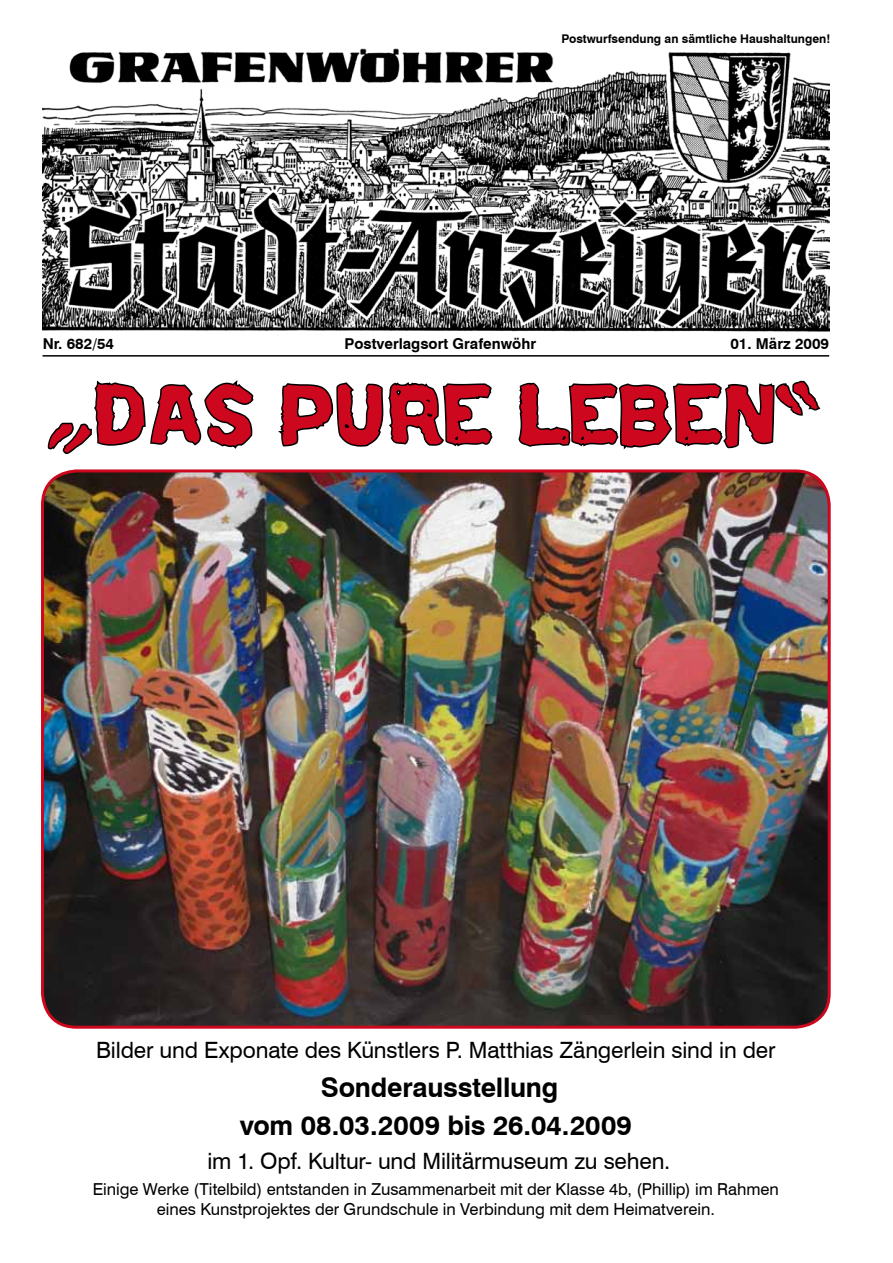
<style>
.page{position:relative;width:893px;height:1263px;background:#fff}
.page>*{position:absolute;margin:0;border:0;box-sizing:border-box;transform-origin:0 0}
.t1{font:75px "Repent";color:#cd071e}
.t2{font:700 27px/38.7px "Swiss 721 BT";letter-spacing:-.005em;color:#000;text-align:center}
.t3{font:22.5px "Swiss 721 BT";letter-spacing:-.005em;color:#000}
.t4{font:16.5px/19.8px "Swiss 721 BT";color:#000;text-align:center}
.t5{font:700 15px "Swiss 721 BT";color:#000}
.t6{font:700 12px "Swiss 721 BT";color:#000}
</style>
<div class="page">
<img style="left:43px;top:49px;width:786px;height:287px">
<svg style="left:46px;top:279px;width:210px;height:176px"></svg>
<svg style="left:278px;top:382px;width:215px;height:65px"></svg>
<svg style="left:518px;top:380px;width:303px;height:69px"></svg>
<img style="left:43px;top:473px;width:784px;height:554px">
<div style="left:41px;top:469px;width:790px;height:560px;border:3px solid #cd071e;border-radius:34px"></div>
<hr style="left:43px;top:355px;width:786px;height:2px;background:#000">
<p class="t6" style="left:561px;top:31px;width:270px">Postwurfsendung an sämtliche Haushaltungen!</p>
<p class="t5" style="left:43px;top:335px;width:73px">Nr. 682/54</p>
<p class="t5" style="left:345px;top:335px;width:193px">Postverlagsort Grafenwöhr</p>
<p class="t5" style="left:730px;top:335px;width:100px">01. März 2009</p>
<h1 class="t1" style="left:50px;top:372px;width:774px">„DAS PURE LEBEN“</h1>
<h3 class="t3" style="left:96px;top:1036px;width:681px">Bilder und Exponate des Künstlers P. Matthias Zängerlein sind in der</h3>
<h2 class="t2" style="left:240px;top:1067px;width:394px">Sonderausstellung<br>vom 08.03.2009 bis 26.04.2009</h2>
<h3 class="t3" style="left:207px;top:1147px;width:464px">im 1. Opf. Kultur- und Militärmuseum zu sehen.</h3>
<p class="t4" style="left:93px;top:1179px;width:688px">Einige Werke (Titelbild) entstanden in Zusammenarbeit mit der Klasse 4b, (Phillip) im Rahmen eines Kunstprojektes der Grundschule in Verbindung mit dem Heimatverein.</p>
</div>
